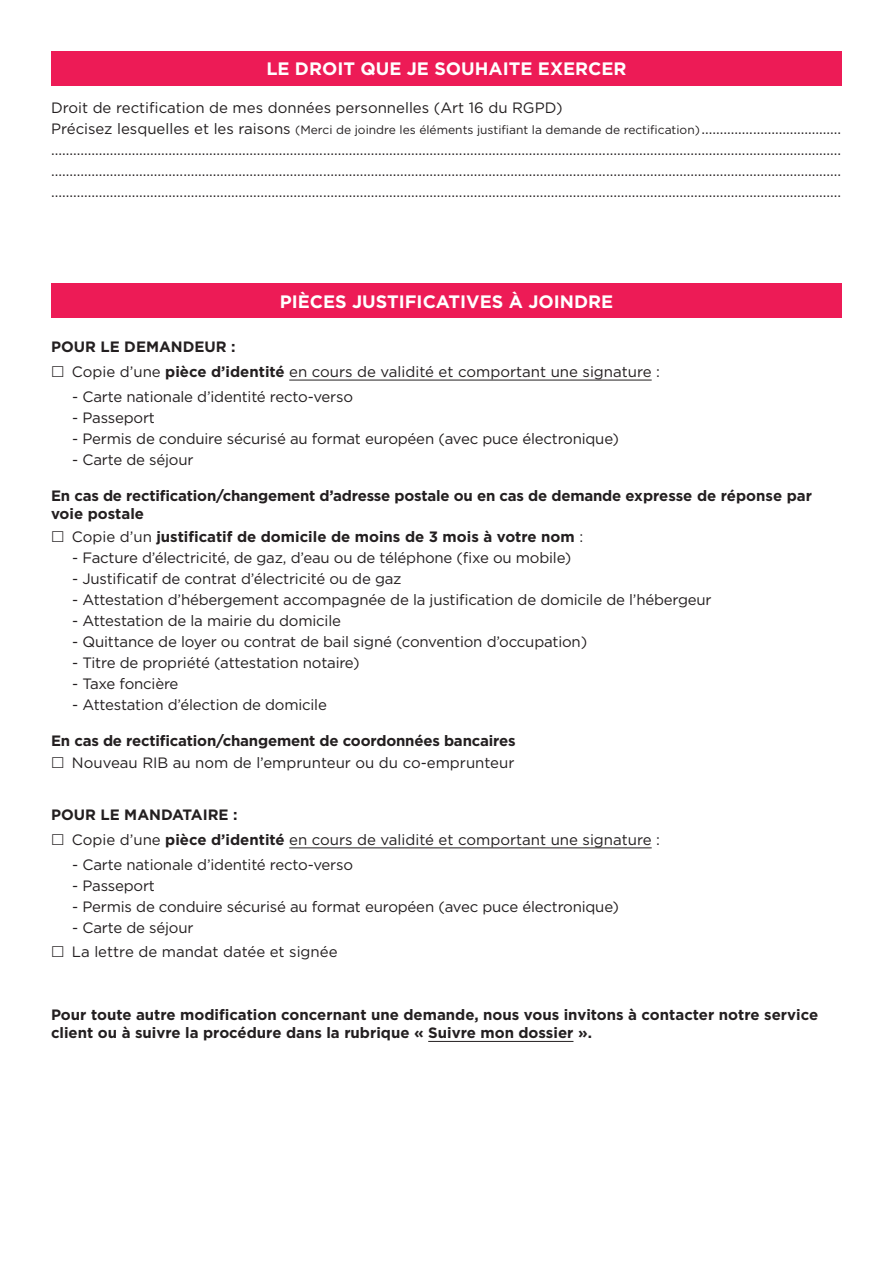
<style>
.page{position:relative;width:893px;height:1263px;background:#fff}
.page>*{position:absolute;margin:0;border:0;box-sizing:border-box;transform-origin:0 0}
.t1{font:700 18px "Gotham";color:#fff}
.t2{font:15px/21px "Gotham";letter-spacing:-.015em;color:#231f20}
.t3{font:700 15px/18px "Gotham";color:#231f20}
.s1{font-size:12px}
.s2{font-weight:700}
.s3{font-weight:400}
</style>
<div class="page">
<div style="left:51px;top:51px;width:791px;height:34px;background:#ed1b56"></div>
<hr style="left:289px;top:380px;width:363px;height:1px;background:#231f20">
<hr style="left:289px;top:848px;width:363px;height:1px;background:#231f20">
<hr style="left:428px;top:1041px;width:145px;height:1px;background:#231f20">
<div style="left:51px;top:284px;width:791px;height:34px;background:#ed1b56"></div>
<p class="t1" style="left:266px;top:57px;width:362px">LE DROIT QUE JE SOUHAITE EXERCER</p>
<p class="t2" style="left:51px;top:97px;width:792px">Droit de rectification de mes données personnelles (Art 16 du RGPD)<br>Précisez lesquelles et les raisons <span class="s1">(Merci de joindre les éléments justifiant la demande de rectification)</span> ...................................... ....................................................................................................................................................................................................................... ....................................................................................................................................................................................................................... .......................................................................................................................................................................................................................</p>
<p class="t1" style="left:280px;top:290px;width:335px">PIÈCES JUSTIFICATIVES À JOINDRE</p>
<p class="t2" style="left:72px;top:334px;width:590px;line-height:25.2px;text-indent:-21px"><span class="s2">POUR LE DEMANDEUR :<br></span>Copie d’une <span class="s2">pièce d’identité</span> en cours de validité et comportant une signature :</p>
<p class="t2" style="left:72px;top:386px;width:282px">- Carte nationale d’identité recto-verso</p>
<p class="t2" style="left:72px;top:407px;width:84px">- Passeport</p>
<p class="t2" style="left:72px;top:428px;width:548px">- Permis de conduire sécurisé au format européen (avec puce électronique)</p>
<p class="t2" style="left:72px;top:449px;width:123px">- Carte de séjour</p>
<p class="t3" style="left:51px;top:487px;width:762px">En cas de rectification/changement d’adresse postale ou en cas de demande expresse de réponse par voie postale</p>
<p class="t3" style="left:72px;top:527px;width:513px"><span class="s3">Copie d’un</span> justificatif de domicile de moins de 3 mois à votre nom <span class="s3">:</span></p>
<p class="t2" style="left:72px;top:546px;width:501px">- Facture d’électricité, de gaz, d’eau ou de téléphone (fixe ou mobile)</p>
<p class="t2" style="left:72px;top:567px;width:331px">- Justificatif de contrat d’électricité ou de gaz</p>
<p class="t2" style="left:72px;top:588px;width:641px">- Attestation d’hébergement accompagnée de la justification de domicile de l’hébergeur</p>
<p class="t2" style="left:72px;top:609px;width:270px">- Attestation de la mairie du domicile</p>
<p class="t2" style="left:72px;top:630px;width:516px">- Quittance de loyer ou contrat de bail signé (convention d’occupation)</p>
<p class="t2" style="left:72px;top:651px;width:289px">- Titre de propriété (attestation notaire)</p>
<p class="t2" style="left:72px;top:672px;width:108px">- Taxe foncière</p>
<p class="t2" style="left:72px;top:693px;width:256px">- Attestation d’élection de domicile</p>
<p class="t3" style="left:51px;top:731px;width:466px">En cas de rectification/changement de coordonnées bancaires</p>
<p class="t2" style="left:72px;top:752px;width:444px">Nouveau RIB au nom de l’emprunteur ou du co-emprunteur</p>
<p class="t2" style="left:72px;top:801px;width:590px;line-height:25.2px;text-indent:-21px"><span class="s2">POUR LE MANDATAIRE :<br></span>Copie d’une <span class="s2">pièce d’identité</span> en cours de validité et comportant une signature :</p>
<p class="t2" style="left:72px;top:854px;width:282px">- Carte nationale d’identité recto-verso</p>
<p class="t2" style="left:72px;top:875px;width:84px">- Passeport</p>
<p class="t2" style="left:72px;top:896px;width:548px">- Permis de conduire sécurisé au format européen (avec puce électronique)</p>
<p class="t2" style="left:72px;top:915px;width:267px;line-height:24px">- Carte de séjour<br>La lettre de mandat datée et signée</p>
<p class="t3" style="left:51px;top:1006px;width:769px">Pour toute autre modification concernant une demande, nous vous invitons à contacter notre service client ou à suivre la procédure dans la rubrique « Suivre mon dossier ».</p>
</div>
